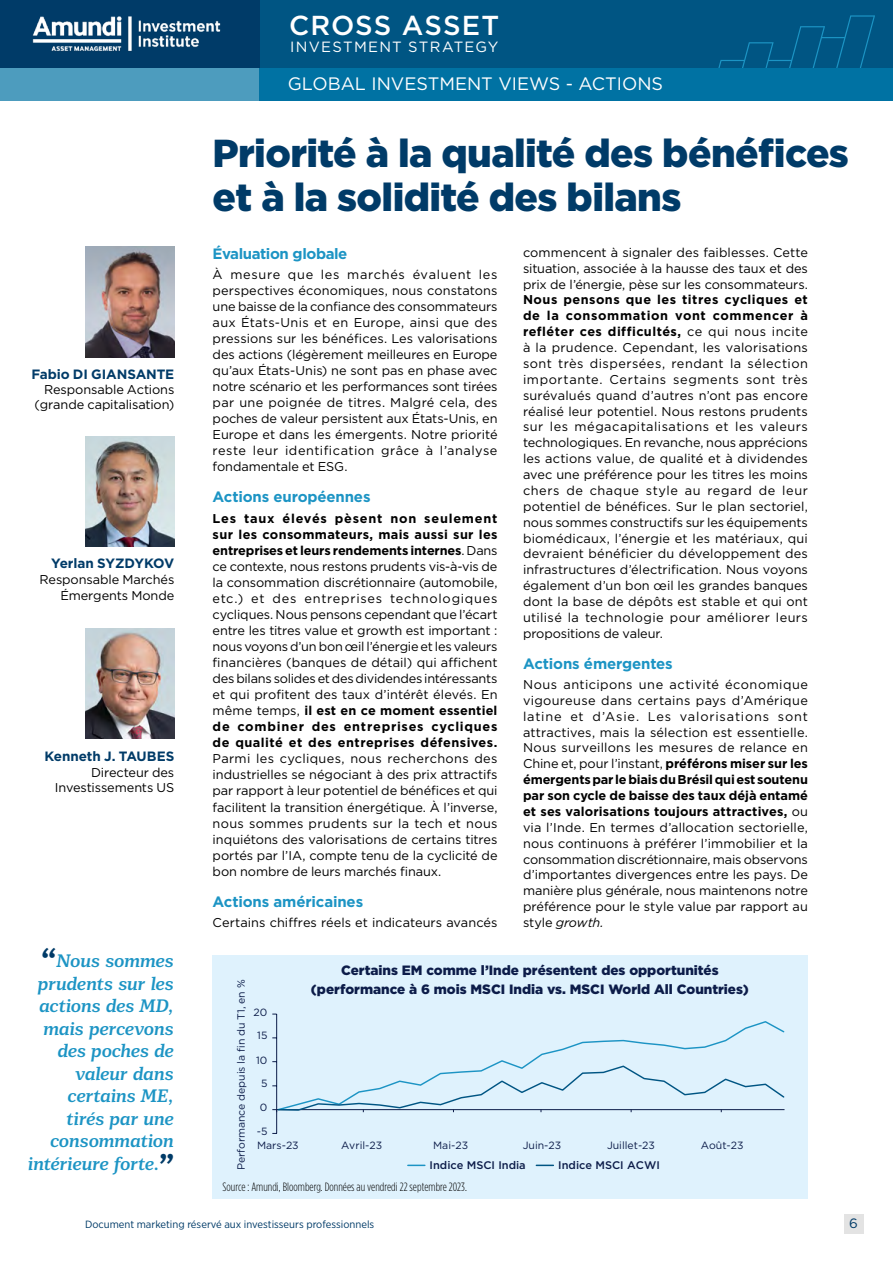
<style>
.page{position:relative;width:893px;height:1263px;background:#fff}
.page>*{position:absolute;margin:0;border:0;box-sizing:border-box;transform-origin:0 0}
.t1{font:900 39px/43.5px "Gotham";letter-spacing:-.015em;color:#003b68}
.t2{font:500 27.45px "Gotham";letter-spacing:.04em;color:#fff}
.t3{font:italic 700 18px/22.5px "Mediator Serif";letter-spacing:-.025em;color:#1c94c4;text-align:right}
.t4{font:18px "Gotham";color:#fff}
.t5{font:700 15px "Gotham";letter-spacing:-.01em;color:#1c94c4}
.t6{font:700 15px "Gotham";letter-spacing:-.03em;color:#1c94c4}
.t7{font:14.85px "Gotham";letter-spacing:.08em;color:#fff}
.t8{font:900 13.5px/18.8px "Gotham";color:#0c1c49;text-align:center}
.t9{font:700 13.5px "Gotham";letter-spacing:-.01em;color:#003b68}
.t10{font:13.5px "Gotham";color:#003b68}
.t11{font:12.75px/15.9px "Gotham";letter-spacing:-.005em;color:#000;text-align:justify}
.t12{font:300 12px "Gotham Condensed";letter-spacing:.005em;color:#000}
.t13{font:500 11.1px "Gotham";color:#0c1c49}
.t14{font:10.5px "Gotham";color:#0c1c49}
.t15{font:10.5px "Gotham Narrow";color:#003b68;scale:1.05 1}
.s1{font-weight:900;font-size:27px;color:#003b68}
.s2{font-weight:700}
.s3{font-style:italic}
</style>
<div class="page">
<div style="left:0;top:0;width:893px;height:68px;background:#005583"></div>
<svg style="left:718px;top:15px;width:157px;height:53px"></svg>
<div style="left:0;top:0;width:259px;height:68px;background:#003b68"></div>
<img style="left:32px;top:16px;width:189px;height:35px">
<div style="left:0;top:68px;width:893px;height:33px;background:#4d9cbe"></div>
<div style="left:259px;top:68px;width:634px;height:33px;background:#0072a3"></div>
<img style="left:85px;top:436px;width:89px;height:111px">
<img style="left:85px;top:628px;width:89px;height:111px">
<img style="left:85px;top:247px;width:89px;height:110px">
<div style="left:213px;top:955px;width:595px;height:244px;background:#dff2fd"></div>
<hr style="left:276px;top:1014px;width:1px;height:119px;background:#0c1c49">
<svg style="left:277px;top:1020px;width:507px;height:41px"></svg>
<svg style="left:272px;top:1061px;width:512px;height:51px"></svg>
<svg style="left:408px;top:1164px;width:17px;height:2px"></svg>
<svg style="left:536px;top:1164px;width:17px;height:2px"></svg>
<div style="left:844px;top:1214px;width:19px;height:19px;background:#e3e3e3"></div>
<h2 class="t2" style="left:289px;top:7px;width:212px">CROSS ASSET</h2>
<p class="t7" style="left:290px;top:37px;width:210px">INVESTMENT STRATEGY</p>
<h3 class="t4" style="left:288px;top:72px;width:377px">GLOBAL INVESTMENT VIEWS - ACTIONS</h3>
<p class="t9" style="left:31px;top:365px;width:144px">Fabio DI GIANSANTE</p>
<p class="t11" style="left:35px;top:381px;width:141px;line-height:15px;text-align:right">Responsable Actions (grande capitalisation)</p>
<p class="t9" style="left:51px;top:554px;width:125px">Yerlan SYZDYKOV</p>
<p class="t11" style="left:40px;top:571px;width:136px;text-align:right">Responsable Marchés<br>Émergents Monde</p>
<p class="t9" style="left:45px;top:747px;width:131px">Kenneth J. TAUBES</p>
<p class="t11" style="left:55px;top:764px;width:121px;text-align:right">Directeur des<br>Investissements US</p>
<h3 class="t3" style="left:27px;top:950px;width:147px"><span class="s1">“</span>Nous sommes prudents sur les actions des MD, mais percevons des poches de valeur dans certains ME, tirés par une consommation intérieure forte.<span class="s1">”</span></h3>
<h1 class="t1" style="left:213px;top:131px;width:638px">Priorité à la qualité des bénéfices et à la solidité des bilans</h1>
<p class="t6" style="left:213px;top:243px;width:136px">Évaluation globale</p>
<p class="t11" style="left:213px;top:266px;width:286px">À mesure que les marchés évaluent les perspectives économiques, nous constatons une baisse de la confiance des consommateurs aux États-Unis et en Europe, ainsi que des pressions sur les bénéfices. Les valorisations des actions (légèrement meilleures en Europe qu’aux États-Unis) ne sont pas en phase avec notre scénario et les performances sont tirées par une poignée de titres. Malgré cela, des poches de valeur persistent aux États-Unis, en Europe et dans les émergents. Notre priorité reste leur identification grâce à l’analyse fondamentale et ESG.</p>
<p class="t5" style="left:213px;top:487px;width:159px">Actions européennes</p>
<p class="t11" style="left:213px;top:510px;width:286px"><span class="s2">Les taux élevés pèsent non seulement sur les consommateurs, mais aussi sur les entreprises et leurs rendements internes</span>. Dans ce contexte, nous restons prudents vis-à-vis de la consommation discrétionnaire (automobile, etc.) et des entreprises technologiques cycliques. Nous pensons cependant que l’écart entre les titres value et growth est important : nous voyons d’un bon œil l’énergie et les valeurs financières (banques de détail) qui affichent des bilans solides et des dividendes intéressants et qui profitent des taux d’intérêt élevés. En même temps, <span class="s2">il est en ce moment essentiel de combiner des entreprises cycliques de qualité et des entreprises défensives.</span></p>
<p class="t11" style="left:213px;top:751px;width:286px">Parmi les cycliques, nous recherchons des industrielles se négociant à des prix attractifs par rapport à leur potentiel de bénéfices et qui facilitent la transition énergétique. À l’inverse, nous sommes prudents sur la tech et nous inquiétons des valorisations de certains titres portés par l’IA, compte tenu de la cyclicité de bon nombre de leurs marchés finaux.</p>
<p class="t5" style="left:213px;top:891px;width:152px">Actions américaines</p>
<p class="t11" style="left:213px;top:914px;width:286px">Certains chiffres réels et indicateurs avancés</p>
<p class="t11" style="left:523px;top:244px;width:286px">commencent à signaler des faiblesses. Cette situation, associée à la hausse des taux et des prix de l’énergie, pèse sur les consommateurs.</p>
<p class="t11" style="left:523px;top:292px;width:286px"><span class="s2">Nous pensons que les titres cycliques et de la consommation vont commencer à refléter ces difficultés,</span> ce qui nous incite à la prudence. Cependant, les valorisations sont très dispersées, rendant la sélection importante. Certains segments sont très surévalués quand d’autres n’ont pas encore réalisé leur potentiel. Nous restons prudents sur les mégacapitalisations et les valeurs technologiques. En revanche, nous apprécions les actions value, de qualité et à dividendes avec une préférence pour les titres les moins chers de chaque style au regard de leur potentiel de bénéfices. Sur le plan sectoriel, nous sommes constructifs sur les équipements biomédicaux, l’énergie et les matériaux, qui devraient bénéficier du développement des infrastructures d’électrification. Nous voyons également d’un bon œil les grandes banques dont la base de dépôts est stable et qui ont utilisé la technologie pour améliorer leurs propositions de valeur.</p>
<p class="t5" style="left:523px;top:653px;width:151px">Actions émergentes</p>
<p class="t11" style="left:523px;top:676px;width:286px">Nous anticipons une activité économique vigoureuse dans certains pays d’Amérique latine et d’Asie. Les valorisations sont attractives, mais la sélection est essentielle.<br>Nous surveillons les mesures de relance en Chine et, pour l’instant, <span class="s2">préférons miser sur les émergents par le biais du Brésil qui est soutenu par son cycle de baisse des taux déjà entamé et ses valorisations toujours attractives,</span> ou via l’Inde. En termes d’allocation sectorielle, nous continuons à préférer l’immobilier et la consommation discrétionnaire, mais observons d’importantes divergences entre les pays. De manière plus générale, nous maintenons notre préférence pour le style value par rapport au style <span class="s3">growth.</span></p>
<p class="t8" style="left:311px;top:961px;width:439px">Certains EM comme l’Inde présentent des opportunités (performance à 6 mois MSCI India vs. MSCI World All Countries)</p>
<p class="t14" style="left:234px;top:1170px;width:192px;rotate:-90deg">Performance depuis la fin du T1, en %</p>
<p class="t14" style="left:254px;top:1005px;width:15px">20</p>
<p class="t14" style="left:257px;top:1029px;width:12px">15</p>
<p class="t14" style="left:256px;top:1053px;width:13px">10</p>
<p class="t14" style="left:261px;top:1077px;width:8px">5</p>
<p class="t14" style="left:260px;top:1101px;width:9px">0</p>
<p class="t14" style="left:257px;top:1124px;width:12px">-5</p>
<p class="t14" style="left:257px;top:1138px;width:43px">Mars-23</p>
<p class="t14" style="left:341px;top:1138px;width:43px">Avril-23</p>
<p class="t14" style="left:433px;top:1138px;width:36px">Mai-23</p>
<p class="t14" style="left:523px;top:1138px;width:40px">Juin-23</p>
<p class="t14" style="left:607px;top:1138px;width:50px">Juillet-23</p>
<p class="t14" style="left:701px;top:1138px;width:44px">Août-23</p>
<p class="t13" style="left:430px;top:1157px;width:98px">Indice MSCI India</p>
<p class="t13" style="left:558px;top:1157px;width:103px">Indice MSCI ACWI</p>
<p class="t12" style="left:223px;top:1180px;width:246px">Source : Amundi, Bloomberg. Données au vendredi 22 septembre 2023.</p>
<p class="t15" style="left:85px;top:1218px;width:277px">Document marketing réservé aux investisseurs professionnels</p>
<p class="t10" style="left:849px;top:1215px;width:10px">6</p>
</div>
